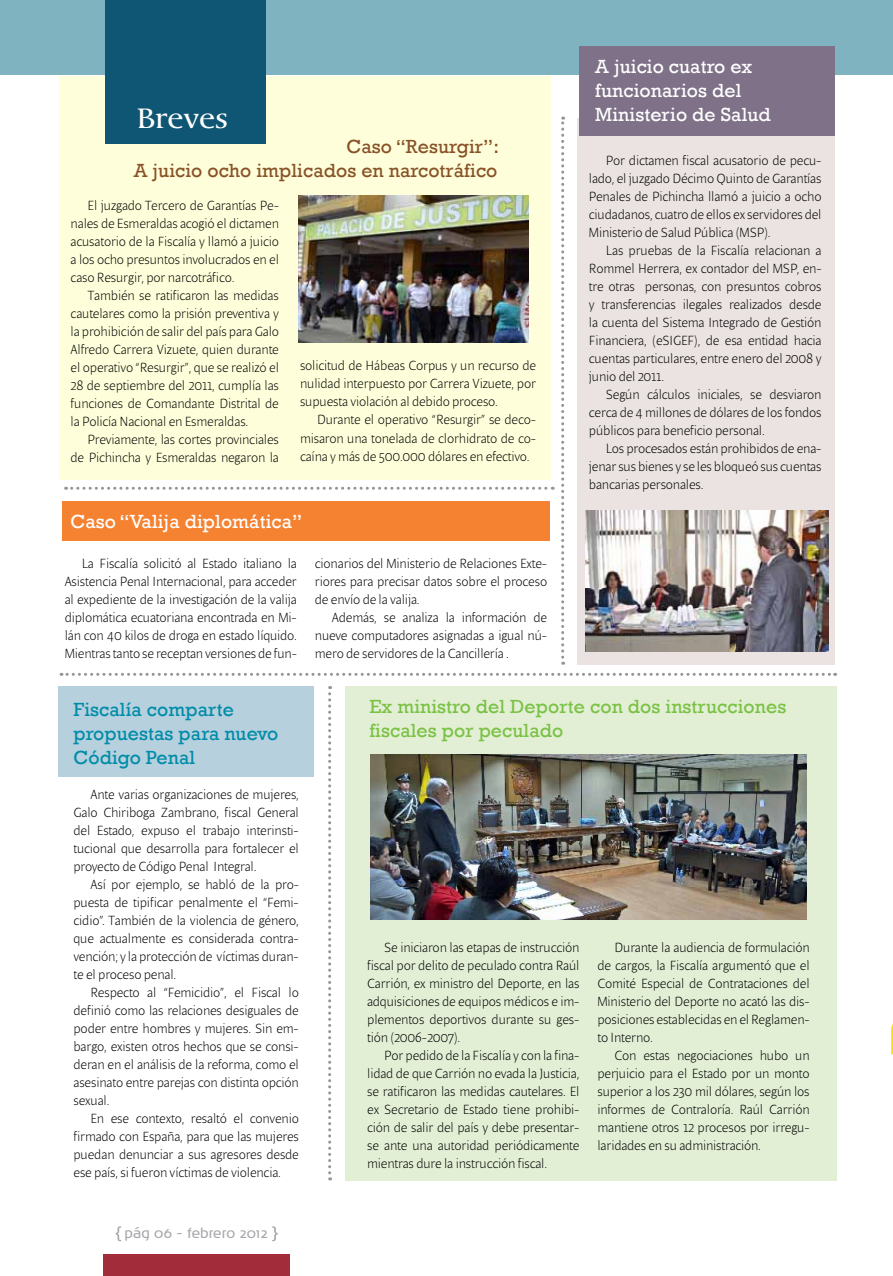
<style>
.page{position:relative;width:893px;height:1276px;background:#fff}
.page>*{position:absolute;margin:0;border:0;box-sizing:border-box;transform-origin:0 0}
.t1{font:30px "Berndal LT Std";color:#fff}
.t2{font:19.5px/24px "Rockwell";letter-spacing:.005em;color:#fff}
.t3{font:19.5px/24px "Rockwell";letter-spacing:.005em;color:#7ac144}
.t4{font:19.5px/24px "Rockwell";letter-spacing:.005em;color:#885228;text-align:right}
.t5{font:19.5px/24px "Rockwell";letter-spacing:.005em;color:#008ca9}
.t6{font:300 13.5px/18px "Beret LT Std";letter-spacing:-.01em;color:#000;text-align:justify}
.t7{font:13.5px "Noa LT Std";color:#a7a9ac}
</style>
<div class="page">
<div style="left:60px;top:77px;width:491px;height:402px;background:#feffda"></div>
<svg style="left:66px;top:487px;width:487px;height:3px"></svg>
<div style="left:62px;top:501px;width:487px;height:40px;background:#f58231"></div>
<img style="left:298px;top:195px;width:231px;height:147px">
<div style="left:0;top:0;width:893px;height:75px;background:#7eb3bf"></div>
<div style="left:104px;top:1254px;width:186px;height:22px;background:#a32c3a"></div>
<svg style="left:116px;top:1226px;width:5px;height:15px"></svg>
<svg style="left:272px;top:1226px;width:6px;height:15px"></svg>
<svg style="left:61px;top:673px;width:775px;height:3px"></svg>
<svg style="left:328px;top:686px;width:3px;height:494px"></svg>
<div style="left:105px;top:0;width:161px;height:144px;background:#0e5673"></div>
<div style="left:577px;top:118px;width:258px;height:547px;background:#eae3e1"></div>
<img style="left:585px;top:510px;width:243px;height:141px">
<div style="left:579px;top:47px;width:256px;height:89px;background:#7e7188"></div>
<svg style="left:561px;top:117px;width:3px;height:548px"></svg>
<div style="left:345px;top:686px;width:491px;height:494px;background:#e2efd5"></div>
<img style="left:370px;top:755px;width:437px;height:164px">
<div style="left:58px;top:686px;width:256px;height:90px;background:#b6d0dd"></div>
<img style="left:891px;top:1023px;width:2px;height:31px">
<h1 class="t1" style="left:137px;top:102px;width:93px">Breves</h1>
<h2 class="t4" style="left:134px;top:135px;width:367px">Caso “Resurgir”:<br>A juicio ocho implicados en narcotráfico</h2>
<p class="t6" style="left:71px;top:196px;width:210px;text-indent:17px">El juzgado Tercero de Garantías Pe&shy;nales de Esmeraldas acogió el dictamen acusatorio de la Fiscalía y llamó a juicio a los ocho presuntos involucrados en el caso Resurgir, por narcotráfico.</p>
<p class="t6" style="left:71px;top:286px;width:210px;text-indent:17px">También se ratificaron las medidas cautelares como la prisión preventiva y la prohibición de salir del país para Galo Alfredo Carrera Vizuete, quien durante el operativo “Resurgir”, que se realizó el 28 de septiembre del 2011, cumplía las funciones de Comandante Distrital de la Policía Nacional en Esmeraldas.</p>
<p class="t6" style="left:71px;top:430px;width:210px;text-align:right">Previamente, las cortes provinciales de Pichincha y Esmeraldas negaron la</p>
<p class="t6" style="left:300px;top:357px;width:238px">solicitud de Hábeas Corpus y un recurso de nulidad interpuesto por Carrera Vizuete, por supuesta violación al debido proceso.</p>
<p class="t6" style="left:300px;top:411px;width:237px;text-indent:17px">Durante el operativo “Resurgir” se deco&shy;misaron una tonelada de clorhidrato de co&shy;caína y más de 500.000 dólares en efectivo.</p>
<h2 class="t2" style="left:70px;top:510px;width:233px">Caso “Valija diplomática”</h2>
<p class="t6" style="left:65px;top:554px;width:234px;text-indent:17px">La Fiscalía solicitó al Estado italiano la Asistencia Penal Internacional, para acceder al expediente de la investigación de la valija diplomática ecuatoriana encontrada en Mi&shy;lán con 40 kilos de droga en estado líquido.<br>Mientras tanto se receptan versiones de fun-</p>
<p class="t6" style="left:315px;top:554px;width:234px">cionarios del Ministerio de Relaciones Exte&shy;riores para precisar datos sobre el proceso de envío de la valija.</p>
<p class="t6" style="left:315px;top:608px;width:234px;text-indent:17px">Además, se analiza la información de nueve computadores asignadas a igual nú&shy;mero de servidores de la Cancillería .</p>
<h2 class="t2" style="left:595px;top:55px;width:177px">A juicio cuatro ex funcionarios del<br>Ministerio de Salud</h2>
<p class="t6" style="left:589px;top:151px;width:234px;text-indent:17px">Por dictamen fiscal acusatorio de pecu&shy;lado, el juzgado Décimo Quinto de Garantías Penales de Pichincha llamó a juicio a ocho ciudadanos, cuatro de ellos ex servidores del Ministerio de Salud Pública (MSP).</p>
<p class="t6" style="left:589px;top:241px;width:234px;text-indent:17px">Las pruebas de la Fiscalía relacionan a Rommel Herrera, ex contador del MSP, en&shy;tre otras personas, con presuntos cobros y transferencias ilegales realizados desde la cuenta del Sistema Integrado de Gestión Financiera, (eSIGEF), de esa entidad hacia cuentas particulares, entre enero del 2008 y junio del 2011.</p>
<p class="t6" style="left:589px;top:385px;width:234px;text-indent:17px">Según cálculos iniciales, se desviaron cerca de 4 millones de dólares de los fondos públicos para beneficio personal.</p>
<p class="t6" style="left:589px;top:439px;width:234px;text-indent:17px">Los procesados están prohibidos de ena&shy;jenar sus bienes y se les bloqueó sus cuentas bancarias personales.</p>
<h2 class="t5" style="left:74px;top:697px;width:206px">Fiscalía comparte propuestas para nuevo<br>Código Penal</h2>
<p class="t6" style="left:74px;top:785px;width:227px;text-indent:17px">Ante varias organizaciones de mujeres, Galo Chiriboga Zambrano, fiscal General del Estado, expuso el trabajo interinsti&shy;tucional que desarrolla para fortalecer el proyecto de Código Penal Integral.</p>
<p class="t6" style="left:74px;top:875px;width:227px;text-indent:17px">Así por ejemplo, se habló de la pro&shy;puesta de tipificar penalmente el “Femi&shy;cidio”. También de la violencia de género, que actualmente es considerada contra&shy;vención; y la protección de víctimas duran&shy;te el proceso penal.</p>
<p class="t6" style="left:74px;top:983px;width:227px;text-indent:17px">Respecto al “Femicidio”, el Fiscal lo definió como las relaciones desiguales de poder entre hombres y mujeres. Sin em&shy;bargo, existen otros hechos que se consi&shy;deran en el análisis de la reforma, como el asesinato entre parejas con distinta opción sexual.</p>
<p class="t6" style="left:74px;top:1109px;width:227px;text-indent:17px">En ese contexto, resaltó el convenio firmado con España, para que las mujeres puedan denunciar a sus agresores desde ese país, si fueron víctimas de violencia.</p>
<p class="t7" style="left:125px;top:1225px;width:145px">pág 06 - febrero 2012</p>
<h2 class="t3" style="left:369px;top:695px;width:418px">Ex ministro del Deporte con dos instrucciones fiscales por peculado</h2>
<p class="t6" style="left:367px;top:937px;width:214px;text-indent:17px">Se iniciaron las etapas de instrucción fiscal por delito de peculado contra Raúl Carrión, ex ministro del Deporte, en las adquisiciones de equipos médicos e im&shy;plementos deportivos durante su ges&shy;tión (2006-2007).</p>
<p class="t6" style="left:367px;top:1045px;width:214px;text-indent:17px">Por pedido de la Fiscalía y con la fina&shy;lidad de que Carrión no evada la Justicia, se ratificaron las medidas cautelares. El ex Secretario de Estado tiene prohibi&shy;ción de salir del país y debe presentar&shy;se ante una autoridad periódicamente mientras dure la instrucción fiscal.</p>
<p class="t6" style="left:597px;top:937px;width:214px;text-indent:17px">Durante la audiencia de formulación de cargos, la Fiscalía argumentó que el Comité Especial de Contrataciones del Ministerio del Deporte no acató las dis&shy;posiciones establecidas en el Reglamen&shy;to Interno.</p>
<p class="t6" style="left:597px;top:1045px;width:214px;text-indent:17px">Con estas negociaciones hubo un perjuicio para el Estado por un monto superior a los 230 mil dólares, según los informes de Contraloría. Raúl Carrión mantiene otros 12 procesos por irregu&shy;laridades en su administración.</p>
</div>
